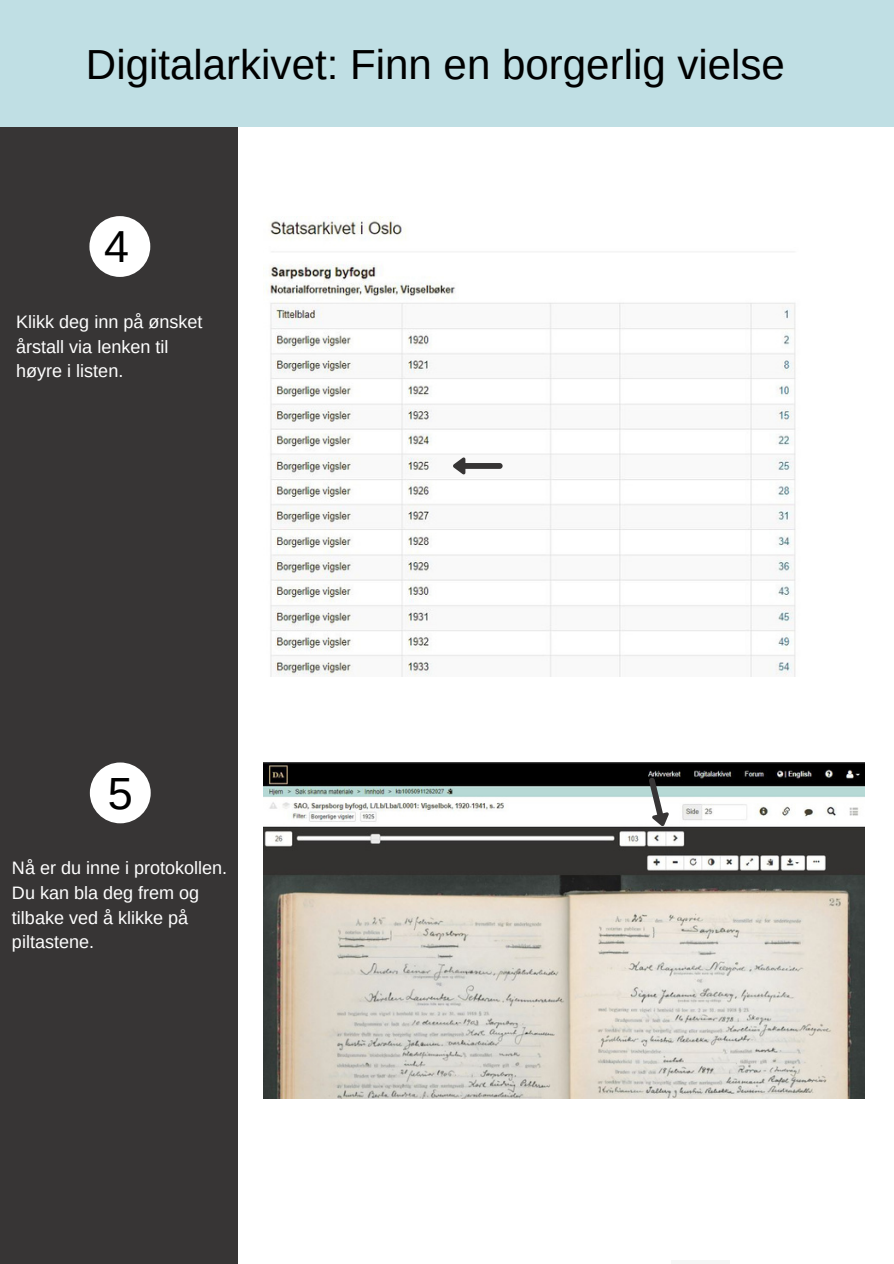
<style>
.page{position:relative;width:894px;height:1264px;background:#fff}
.page>*{position:absolute;margin:0;border:0;box-sizing:border-box;transform-origin:0 0}
.t1{font:45px "Arimo";color:#000}
.t2{font:44.85px "Arimo";color:#000}
.t3{font:42px "Arimo";color:#000}
.t4{font:18px/24.8px "Arimo";color:#fff}
</style>
<div class="page">
<div style="left:0;top:0;width:237px;height:1263px;background:#373535"></div>
<div style="left:0;top:0;width:893px;height:126px;background:#c0dfe4"></div>
<div style="left:90px;top:762px;width:61px;height:61px;background:#fff;border-radius:50%"></div>
<hr style="left:671px;top:1260px;width:58px;height:3px;background:#f5f7f6">
<div style="left:89px;top:216px;width:61px;height:61px;background:#fff;border-radius:50%"></div>
<img style="left:263px;top:762px;width:601px;height:336px">
<svg style="left:643px;top:775px;width:28px;height:53px"></svg>
<img style="left:263px;top:216px;width:533px;height:461px">
<svg style="left:453px;top:457px;width:49px;height:17px"></svg>
<p class="t3" style="left:86px;top:41px;width:700px">Digitalarkivet: Finn en borgerlig vielse</p>
<p class="t2" style="left:104px;top:221px;width:26px">4</p>
<p class="t4" style="left:16px;top:309px;width:188px">Klikk deg inn på ønsket årstall via lenken til</p>
<p class="t4" style="left:16px;top:359px;width:109px">høyre i listen.</p>
<p class="t1" style="left:108px;top:767px;width:27px">5</p>
<p class="t4" style="left:12px;top:855px;width:217px">Nå er du inne i protokollen.<br>Du kan bla deg frem og tilbake ved å klikke på piltastene.</p>
</div>
